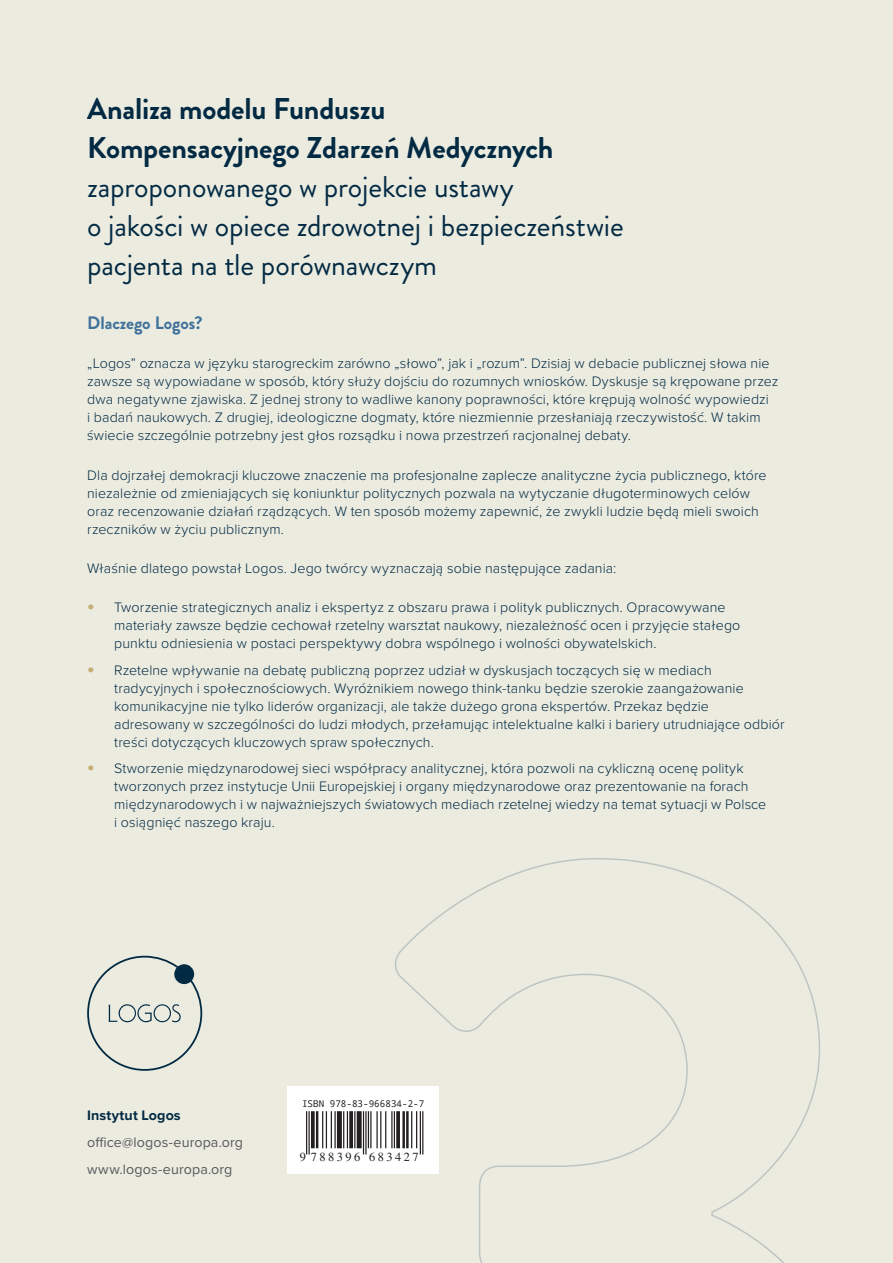
<style>
.page{position:relative;width:893px;height:1263px;background:#ebebe0}
.page>*{position:absolute;margin:0;border:0;box-sizing:border-box;transform-origin:0 0}
.t1{font:30px/39px "Brandon Grotesque";letter-spacing:-.005em;color:#032a43}
.naglowki_dodatkowe_m{font:700 18px "Brandon Grotesque";letter-spacing:-.005em;color:#40719a}
.glowny{font:300 14.25px/18px "Proxima Nova";letter-spacing:.005em;color:#032a43}
.glowny-2{font:14.25px/27px "Proxima Nova";letter-spacing:.01em;color:#57585a}
.t2{font:12.3px "Free Serif";letter-spacing:.2em;color:#231f20}
.t3{font:9.3px "Droid Sans Mono";color:#231f20}
.s1{font-weight:700}
.s2{font-weight:700;font-size:21px;color:#c6ad72}
.s3{font-weight:700;color:#032a43}
</style>
<div class="page">
<svg style="left:87px;top:956px;width:115px;height:115px"></svg>
<div style="left:288px;top:1086px;width:151px;height:88px;background:#fff"></div>
<svg style="left:306px;top:1111px;width:66px;height:43px"></svg>
<svg style="left:376px;top:858px;width:444px;height:405px"></svg>
<p class="t1" style="left:87px;top:89px;width:538px"><span class="s1">Analiza modelu Funduszu<br>Kompensacyjnego Zdarzeń Medycznych </span>zaproponowanego w projekcie ustawy<br>o jakości w opiece zdrowotnej i bezpieczeństwie pacjenta na tle porównawczym</p>
<p class="naglowki_dodatkowe_m" style="left:87px;top:310px;width:117px">Dlaczego Logos?</p>
<p class="glowny" style="left:87px;top:354px;width:693px">„Logos” oznacza w języku starogreckim zarówno „słowo”, jak i „rozum”. Dzisiaj w debacie publicznej słowa nie zawsze są wypowiadane w sposób, który służy dojściu do rozumnych wniosków. Dyskusje są krępowane przez dwa negatywne zjawiska. Z jednej strony to wadliwe kanony poprawności, które krępują wolność wypowiedzi<br>i badań naukowych. Z drugiej, ideologiczne dogmaty, które niezmiennie przesłaniają rzeczywistość. W takim świecie szczególnie potrzebny jest głos rozsądku i nowa przestrzeń racjonalnej debaty.</p>
<p class="glowny" style="left:87px;top:465px;width:681px">Dla dojrzałej demokracji kluczowe znaczenie ma profesjonalne zaplecze analityczne życia publicznego, które niezależnie od zmieniających się koniunktur politycznych pozwala na wytyczanie długoterminowych celów oraz recenzowanie działań rządzących. W ten sposób możemy zapewnić, że zwykli ludzie będą mieli swoich rzeczników w życiu publicznym.</p>
<p class="glowny" style="left:87px;top:558px;width:530px">Właśnie dlatego powstał Logos. Jego twórcy wyznaczają sobie następujące zadania:</p>
<p class="glowny" style="left:114px;top:598px;width:628px;text-indent:-27px"><span class="s2">•</span> Tworzenie strategicznych analiz i ekspertyz z obszaru prawa i polityk publicznych. Opracowywane materiały zawsze będzie cechował rzetelny warsztat naukowy, niezależność ocen i przyjęcie stałego punktu odniesienia w postaci perspektywy dobra wspólnego i wolności obywatelskich.</p>
<p class="glowny" style="left:114px;top:660px;width:672px;text-indent:-27px"><span class="s2">•</span> Rzetelne wpływanie na debatę publiczną poprzez udział w dyskusjach toczących się w mediach tradycyjnych i społecznościowych. Wyróżnikiem nowego think-tanku będzie szerokie zaangażowanie komunikacyjne nie tylko liderów organizacji, ale także dużego grona ekspertów. Przekaz będzie adresowany w szczególności do ludzi młodych, przełamując intelektualne kalki i bariery utrudniające odbiór treści dotyczących kluczowych spraw społecznych.</p>
<p class="glowny" style="left:114px;top:759px;width:654px;text-indent:-27px"><span class="s2">•</span> Stworzenie międzynarodowej sieci współpracy analitycznej, która pozwoli na cykliczną ocenę polityk tworzonych przez instytucje Unii Europejskiej i organy międzynarodowe oraz prezentowanie na forach międzynarodowych i w najważniejszych światowych mediach rzetelnej wiedzy na temat sytuacji w Polsce i osiągnięć naszego kraju.</p>
<p class="glowny-2" style="left:87px;top:1101px;width:157px"><span class="s3">Instytut Logos </span>office@logos-europa.org www.logos-europa.org</p>
<p class="t3" style="left:302px;top:1097px;width:124px">ISBN 978-83-966834-2-7</p>
<p class="t2" style="left:300px;top:1149px;width:120px">9 788396 683427</p>
</div>
